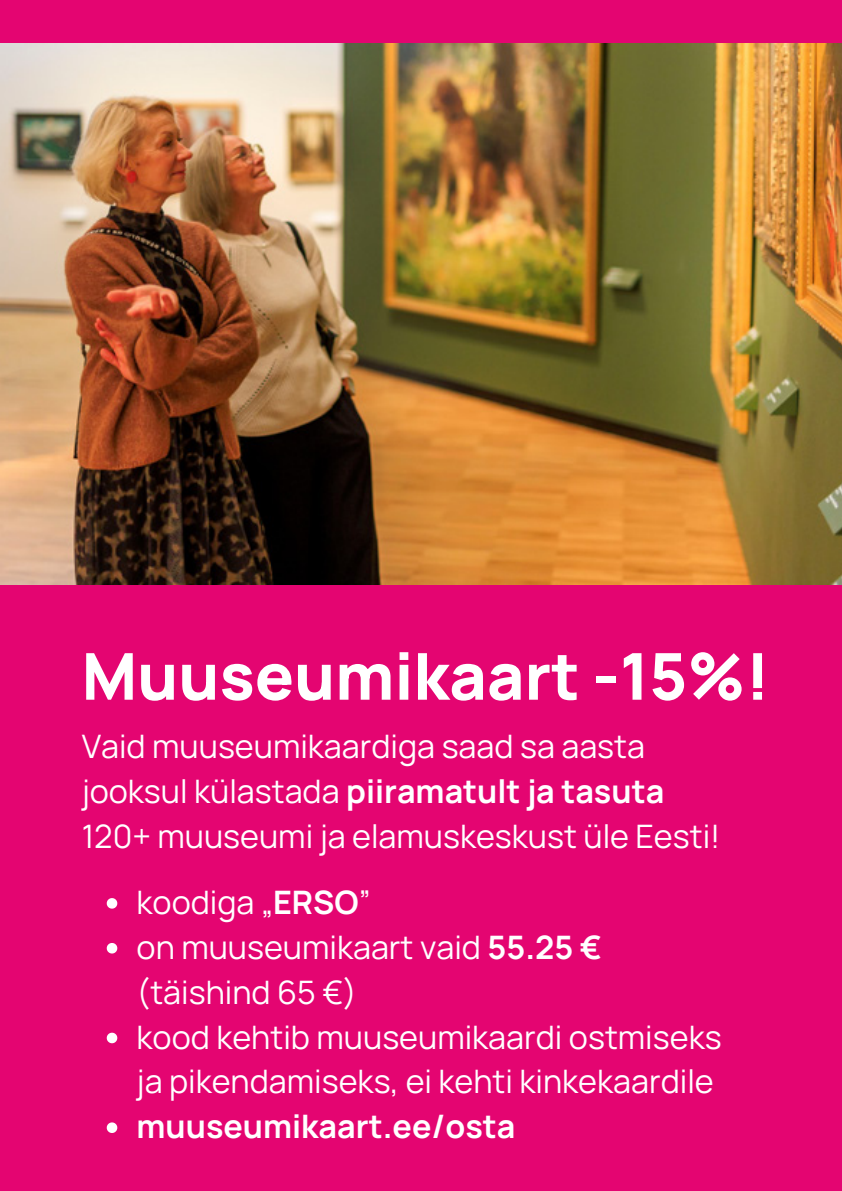
<style>
.page{position:relative;width:842px;height:1191px;background:#e40571}
.page>*{position:absolute;margin:0;border:0;box-sizing:border-box;transform-origin:0 0}
.t1{font:800 64.6px "Manrope";color:#fff}
.t2{font:32.4px/44.8px "Manrope";color:#fff}
.t3{font:700 32.4px "Manrope";color:#fff}
.s1{font-weight:700}
</style>
<div class="page">
<img style="left:0;top:44px;width:842px;height:541px">
<svg style="left:107px;top:898px;width:10px;height:10px"></svg>
<svg style="left:107px;top:943px;width:10px;height:10px"></svg>
<svg style="left:107px;top:1032px;width:10px;height:11px"></svg>
<svg style="left:107px;top:1122px;width:10px;height:11px"></svg>
<h1 class="t1" style="left:82px;top:620px;width:690px">Muuseumikaart -15%!</h1>
<p class="t2" style="left:82px;top:722px;width:640px">Vaid muuseumikaardiga saad sa aasta jooksul külastada <span class="s1">piiramatult ja tasuta<br></span>120+ muuseumi ja elamuskeskust üle Eesti!</p>
<p class="t2" style="left:137px;top:877px;width:587px">koodiga „<span class="s1">ERSO</span>”<br>on muuseumikaart vaid <span class="s1">55.25 € </span>(täishind 65 €)<br>kood kehtib muuseumikaardi ostmiseks ja pikendamiseks, ei kehti kinkekaardile</p>
<p class="t3" style="left:137px;top:1099px;width:380px">muuseumikaart.ee/osta</p>
</div>
